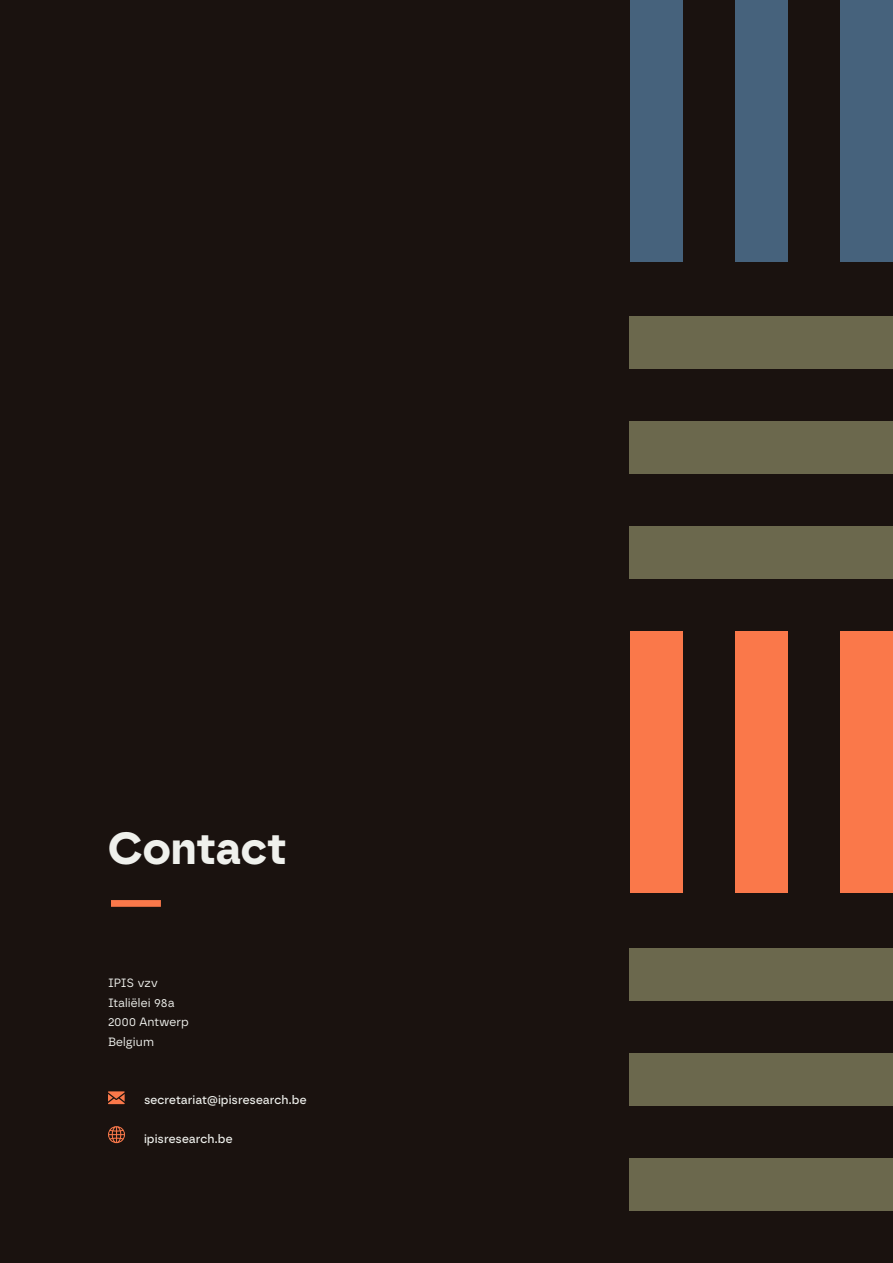
<style>
.page{position:relative;width:893px;height:1263px;background:#1a120f}
.page>*{position:absolute;margin:0;border:0;box-sizing:border-box;transform-origin:0 0}
.t1{font:700 45px "Borna";color:#eff0ec}
.Outreach_Assignments_P{font:500 12px "Borna";letter-spacing:.005em;color:#eff0ec}
.Outreach_Assignments_sub{font:12px "Borna";letter-spacing:.01em;color:#eff0ec}
</style>
<div class="page">
<div style="left:629px;top:316px;width:264px;height:52px;background:#6b684d"></div>
<div style="left:629px;top:421px;width:264px;height:52px;background:#6b684d"></div>
<div style="left:629px;top:526px;width:264px;height:53px;background:#6b684d"></div>
<div style="left:840px;top:631px;width:53px;height:262px;background:#fa784a"></div>
<div style="left:735px;top:631px;width:53px;height:262px;background:#fa784a"></div>
<div style="left:630px;top:631px;width:53px;height:262px;background:#fa784a"></div>
<div style="left:840px;top:0;width:53px;height:261px;background:#46627c"></div>
<div style="left:735px;top:0;width:53px;height:261px;background:#46627c"></div>
<div style="left:630px;top:0;width:53px;height:261px;background:#46627c"></div>
<div style="left:629px;top:948px;width:264px;height:53px;background:#6b684d"></div>
<div style="left:629px;top:1053px;width:264px;height:53px;background:#6b684d"></div>
<div style="left:629px;top:1158px;width:264px;height:53px;background:#6b684d"></div>
<svg style="left:108px;top:1091px;width:17px;height:13px"></svg>
<svg style="left:108px;top:1126px;width:17px;height:17px"></svg>
<div style="left:111px;top:900px;width:50px;height:7px;background:#fa784a"></div>
<h2 class="t1" style="left:108px;top:821px;width:180px">Contact</h2>
<p class="Outreach_Assignments_sub" style="left:108px;top:976px;width:51px">IPIS vzv</p>
<p class="Outreach_Assignments_sub" style="left:108px;top:995px;width:68px">Italiëlei 98a</p>
<p class="Outreach_Assignments_sub" style="left:108px;top:1015px;width:82px">2000 Antwerp</p>
<p class="Outreach_Assignments_sub" style="left:108px;top:1034px;width:47px">Belgium</p>
<p class="Outreach_Assignments_P" style="left:144px;top:1093px;width:164px">secretariat@ipisresearch.be</p>
<p class="Outreach_Assignments_P" style="left:144px;top:1132px;width:90px">ipisresearch.be</p>
</div>
